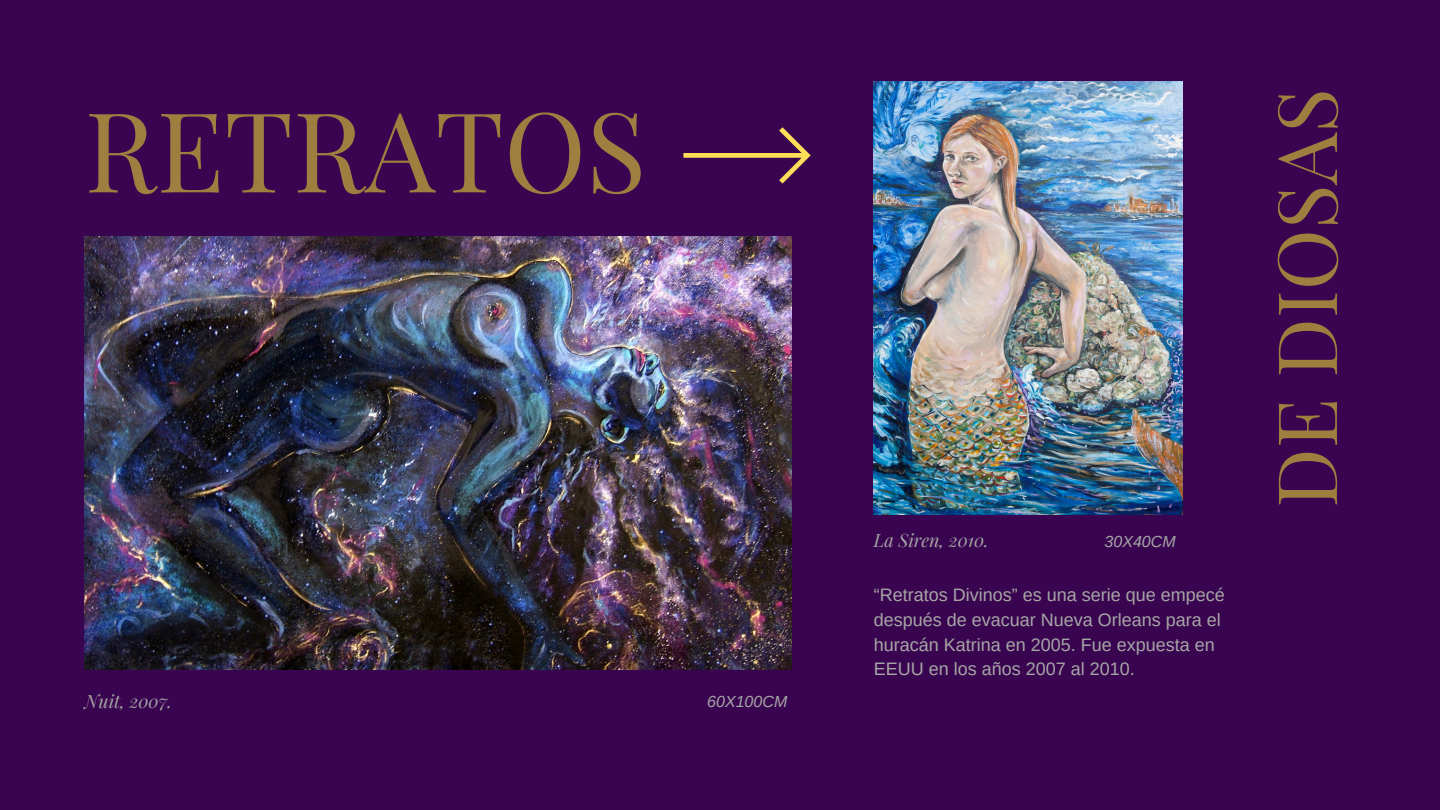
<style>
.page{position:relative;width:1440px;height:810px;background:#3a0550}
.page>*{position:absolute;margin:0;border:0;box-sizing:border-box;transform-origin:0 0}
.t1{font:111px "Playfair Display";color:#9f7f40}
.t2{font:82.3px "Playfair Display";color:#9f7f40}
.t3{font:18px/24.8px "Arimo";color:#a6a6a6}
.t4{font:italic 18px "Playfair Display";color:#a6a6a6}
.t5{font:italic 16px "Arimo";color:#a6a6a6}
</style>
<div class="page">
<svg style="left:683px;top:127px;width:128px;height:57px"></svg>
<img style="left:85px;top:236px;width:707px;height:434px">
<img style="left:874px;top:81px;width:309px;height:433px">
<h1 class="t1" style="left:85px;top:72px;width:563px">RETRATOS</h1>
<p class="t4" style="left:85px;top:688px;width:89px">Nuit, 2007.</p>
<h2 class="t5" style="left:707px;top:693px;width:82px">60X100CM</h2>
<h3 class="t4" style="left:874px;top:528px;width:116px">La Siren, 2010.</h3>
<p class="t3" style="left:874px;top:582px;width:352px">“Retratos Divinos” es una serie que empecé después de evacuar Nueva Orleans para el huracán Katrina en 2005. Fue expuesta en EEUU en los años 2007 al 2010.</p>
<p class="t5" style="left:1105px;top:532px;width:73px">30X40CM</p>
<p class="t2" style="left:1248px;top:508px;width:421px;rotate:-90deg">DE DIOSAS</p>
</div>
